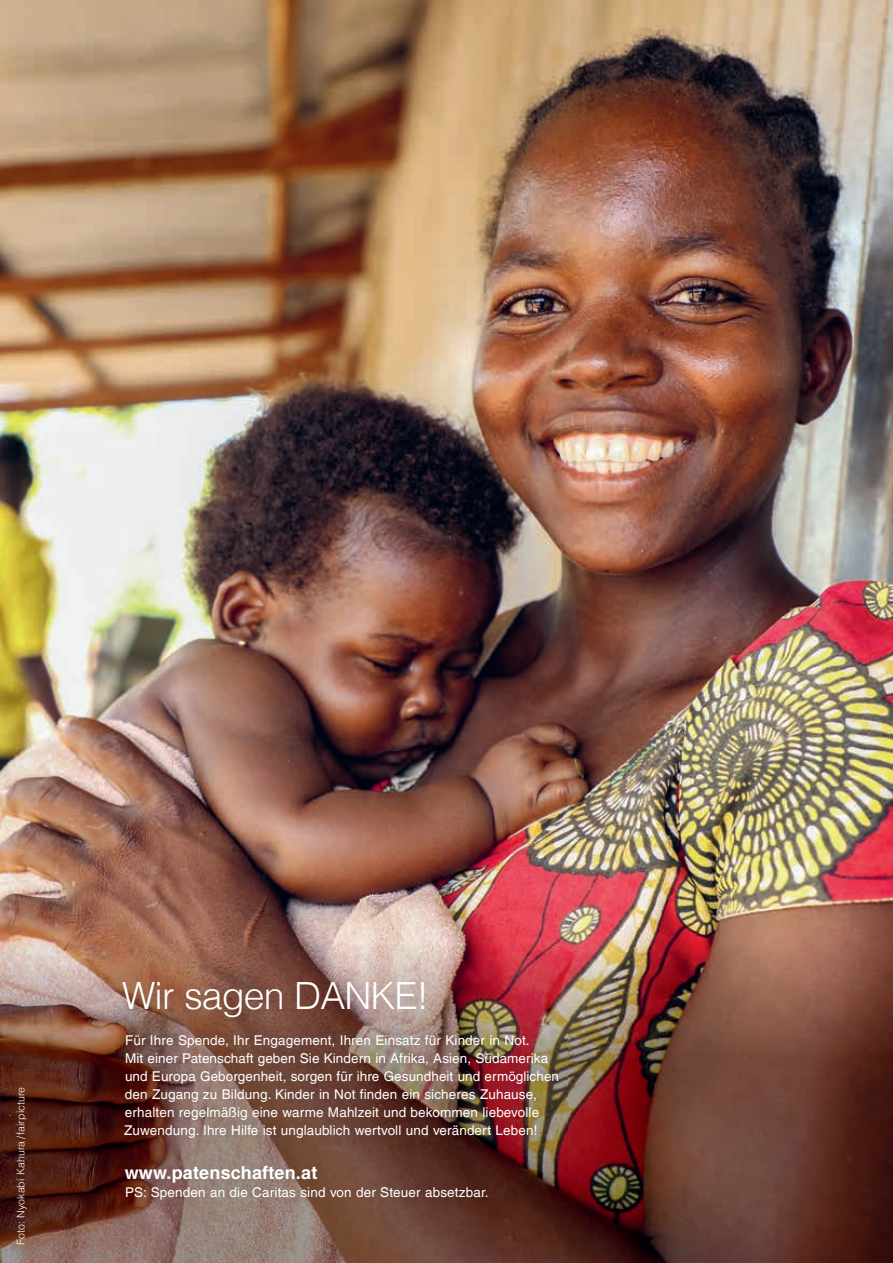
<style>
.page{position:relative;width:893px;height:1263px;background:#fff}
.page>*{position:absolute;margin:0;border:0;box-sizing:border-box;transform-origin:0 0}
.t1{font:300 37.5px "Helvetica LT Com";letter-spacing:-.025em;color:#fff}
.t2{font:700 18px "Helvetica LT Com";letter-spacing:.01em;color:#fff}
.t3{font:13.5px/18px "Helvetica LT Com";letter-spacing:.01em;color:#fff}
.t4{font:300 10.5px "Helvetica LT Com";letter-spacing:.01em;color:#fff}
</style>
<div class="page">
<img style="left:0;top:0;width:893px;height:1061px">
<img style="left:0;top:1061px;width:157px;height:202px">
<img style="left:526px;top:1061px;width:367px;height:202px">
<img style="left:157px;top:1209px;width:369px;height:54px">
<img style="left:114px;top:972px;width:320px;height:54px">
<img style="left:116px;top:1026px;width:452px;height:183px">
<p class="t4" style="left:14px;top:1245px;width:160px;rotate:-90deg">Foto: Nyokabi Kahura / fairpicture</p>
<h1 class="t1" style="left:122px;top:972px;width:308px">Wir sagen DANKE!</h1>
<p class="t3" style="left:124px;top:1031px;width:436px">Für Ihre Spende, Ihr Engagement, Ihren Einsatz für Kinder in Not.<br>Mit einer Patenschaft geben Sie Kindern in Afrika, Asien, Südamerika und Europa Geborgenheit, sorgen für ihre Gesundheit und ermöglichen den Zugang zu Bildung. Kinder in Not finden ein sicheres Zuhause, erhalten regelmäßig eine warme Mahlzeit und bekommen liebevolle Zuwendung. Ihre Hilfe ist unglaublich wertvoll und verändert Leben!</p>
<h2 class="t2" style="left:125px;top:1162px;width:194px">www.patenschaften.at</h2>
<p class="t3" style="left:125px;top:1183px;width:365px">PS: Spenden an die Caritas sind von der Steuer absetzbar.</p>
</div>
